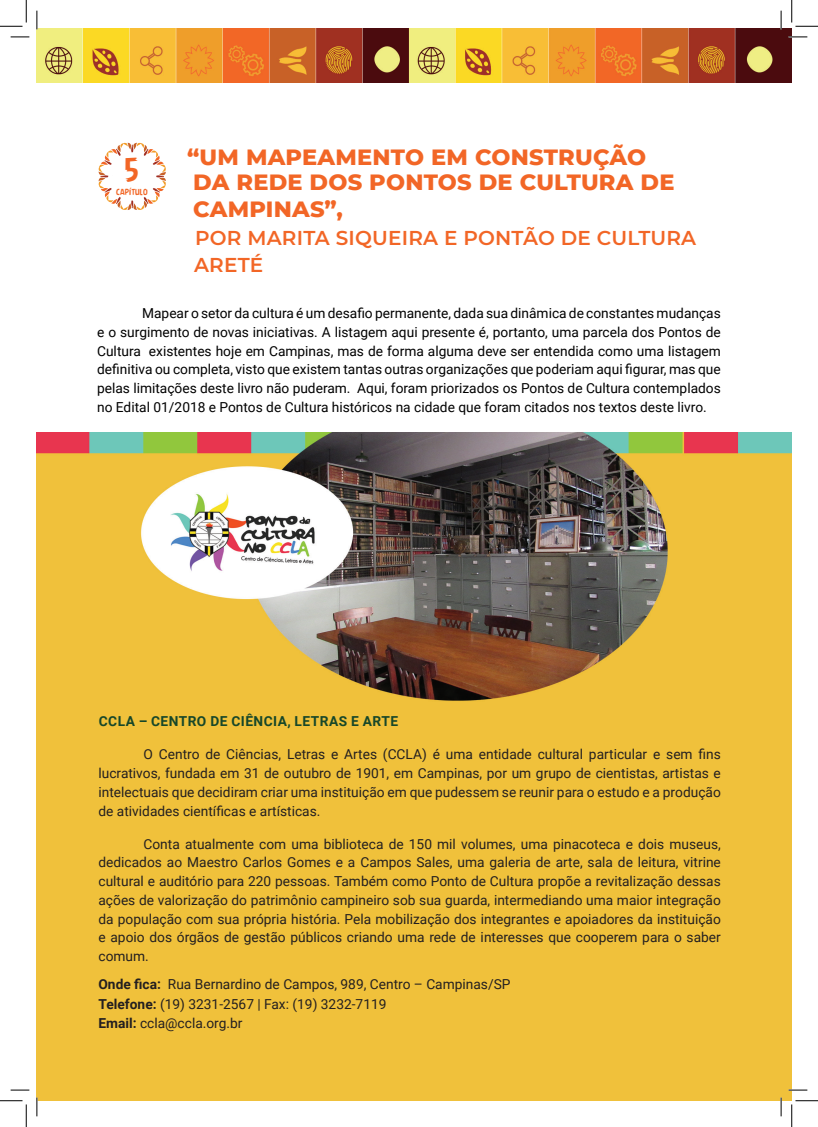
<style>
.page{position:relative;width:818px;height:1127px;background:#fff}
.page>*{position:absolute;margin:0;border:0;box-sizing:border-box;transform-origin:0 0}
.t1{font:31.12px "Angry Birds";color:#f26626}
.t2{font:800 22.5px/25px "Montserrat";letter-spacing:.01em;color:#f26626}
.t3{font:600 20px/27.5px "Montserrat";letter-spacing:.01em;color:#f26626}
.t4{font:13.75px/18.8px "Roboto";color:#231f20;text-align:justify}
.t5{font:13.75px/18.8px "Roboto";color:#000;text-align:justify}
.t6{font:700 13.75px "Roboto";letter-spacing:.035em;color:#164729}
.t7{font:8px "Angry Birds";color:#f26626}
.s1{font-weight:700}
</style>
<div class="page">
<svg style="left:98px;top:142px;width:68px;height:68px"></svg>
<img style="left:37px;top:432px;width:754px;height:668px">
<img style="left:36px;top:29px;width:756px;height:53px">
<svg style="left:11px;top:36px;width:18px;height:2px"></svg>
<svg style="left:788px;top:36px;width:19px;height:2px"></svg>
<svg style="left:11px;top:1089px;width:18px;height:1px"></svg>
<svg style="left:788px;top:1088px;width:19px;height:2px"></svg>
<svg style="left:36px;top:11px;width:2px;height:18px"></svg>
<svg style="left:36px;top:1097px;width:2px;height:18px"></svg>
<svg style="left:780px;top:11px;width:2px;height:18px"></svg>
<svg style="left:780px;top:1097px;width:2px;height:18px"></svg>
<svg style="left:0;top:0;width:27px;height:27px"></svg>
<svg style="left:0;top:1100px;width:27px;height:26px"></svg>
<svg style="left:791px;top:0;width:27px;height:27px"></svg>
<svg style="left:791px;top:1100px;width:27px;height:26px"></svg>
<h2 class="t2" style="left:187px;top:143px;width:489px">“UM MAPEAMENTO EM CONSTRUÇÃO<br>DA REDE DOS PONTOS DE CULTURA DE</h2>
<h2 class="t2" style="left:193px;top:195px;width:151px">CAMPINAS”,</h2>
<h3 class="t3" style="left:194px;top:223px;width:504px">POR MARITA SIQUEIRA E PONTÃO DE CULTURA<br>ARETÉ</h3>
<p class="t5" style="left:97px;top:303px;width:625px;text-indent:45px">Mapear o setor da cultura é um desafio permanente, dada sua dinâmica de constantes mudanças e o surgimento de novas iniciativas. A listagem aqui presente é, portanto, uma parcela dos Pontos de Cultura existentes hoje em Campinas, mas de forma alguma deve ser entendida como uma listagem definitiva ou completa, visto que existem tantas outras organizações que poderiam aqui figurar, mas que pelas limitações deste livro não puderam. Aqui, foram priorizados os Pontos de Cultura contemplados no Edital 01/2018 e Pontos de Cultura históricos na cidade que foram citados nos textos deste livro.</p>
<h1 class="t1" style="left:124px;top:150px;width:16px">5</h1>
<p class="t7" style="left:116px;top:187px;width:33px">CAPÍTULO</p>
<p class="t6" style="left:99px;top:711px;width:301px">CCLA – CENTRO DE CIÊNCIA, LETRAS E ARTE</p>
<p class="t4" style="left:98px;top:744px;width:624px;text-indent:45px">O Centro de Ciências, Letras e Artes (CCLA) é uma entidade cultural particular e sem fins lucrativos, fundada em 31 de outubro de 1901, em Campinas, por um grupo de cientistas, artistas e intelectuais que decidiram criar uma instituição em que pudessem se reunir para o estudo e a produção de atividades científicas e artísticas.</p>
<p class="t4" style="left:98px;top:833px;width:624px;text-indent:45px">Conta atualmente com uma biblioteca de 150 mil volumes, uma pinacoteca e dois museus, dedicados ao Maestro Carlos Gomes e a Campos Sales, uma galeria de arte, sala de leitura, vitrine cultural e auditório para 220 pessoas. Também como Ponto de Cultura propõe a revitalização dessas ações de valorização do patrimônio campineiro sob sua guarda, intermediando uma maior integração da população com sua própria história. Pela mobilização dos integrantes e apoiadores da instituição e apoio dos órgãos de gestão públicos criando uma rede de interesses que cooperem para o saber comum.</p>
<p class="t4" style="left:98px;top:973px;width:413px;line-height:19.6px;text-align:left"><span class="s1">Onde fica:</span> Rua Bernardino de Campos, 989, Centro – Campinas/SP<br><span class="s1">Telefone:</span> (19) 3231-2567 | Fax: (19) 3232-7119<br><span class="s1">Email:</span> ccla@ccla.org.br</p>
</div>
